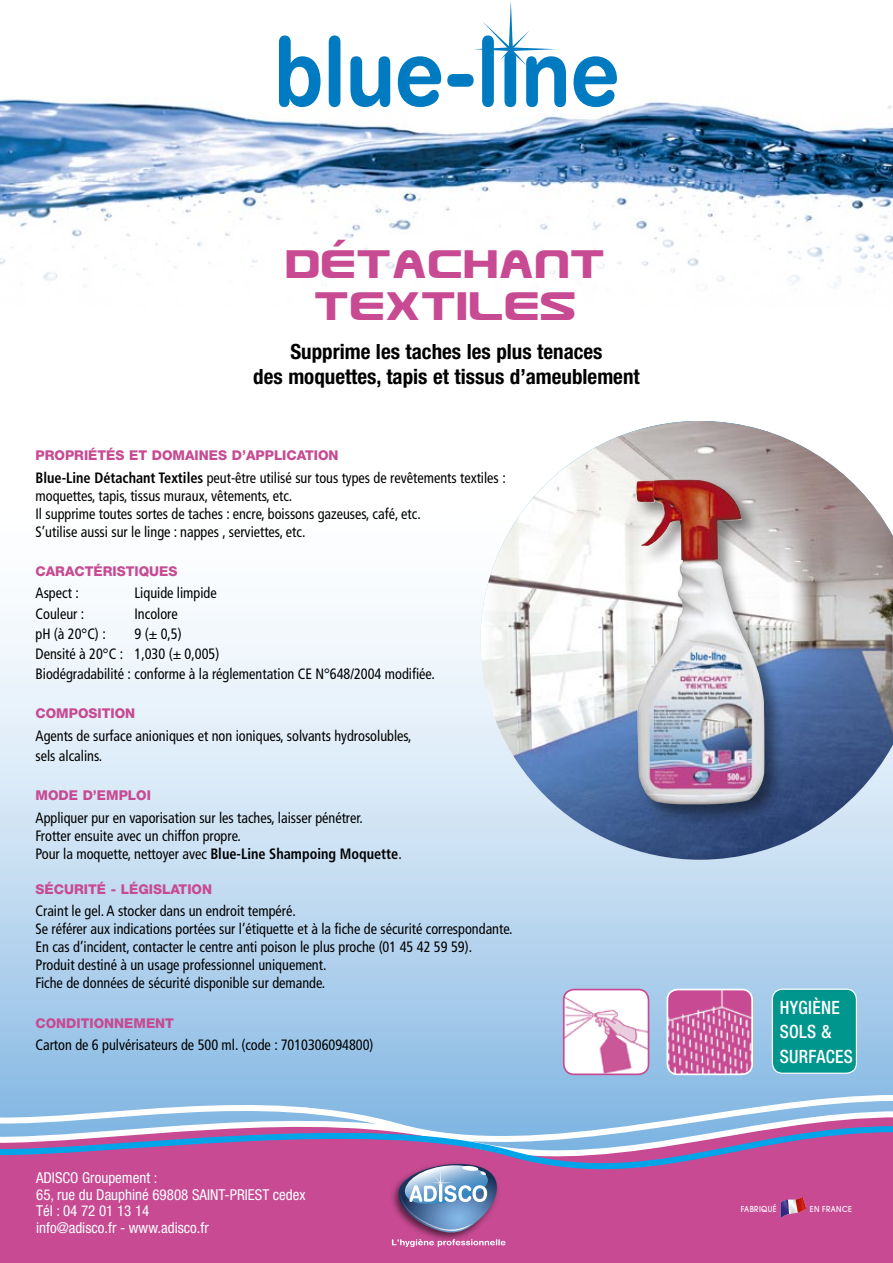
<style>
.page{position:relative;width:893px;height:1263px;background:#fff}
.page>*{position:absolute;margin:0;border:0;box-sizing:border-box;transform-origin:0 0}
.t1{font:48px/42px "Usuzi";color:#c74a93;text-align:center}
.t2{font:700 condensed 21px/25.2px "Helvetica Neue";color:#000;text-align:center}
.t3{font:500 condensed 18.3px/24.5px "Helvetica Neue";letter-spacing:.02em;color:#fff;scale:.95 1}
.t4{font:condensed 15px/18px "Frutiger";color:#000;scale:.95 1}
.t5{font:condensed 15px/16.5px "Helvetica Neue";color:#fff}
.t6{font:800 13.5px "Helvetica Neue";color:#c74a93}
.t7{font:500 8.1px "Avant Garde";letter-spacing:.05em;color:#fff;scale:.9 1}
.s1{font-weight:700}
</style>
<div class="page">
<svg style="left:0;top:618px;width:893px;height:462px;background:#c3dcf1"></svg>
<img style="left:0;top:64px;width:893px;height:223px">
<svg style="left:279px;top:35px;width:42px;height:72px"></svg>
<svg style="left:329px;top:35px;width:11px;height:72px"></svg>
<svg style="left:350px;top:56px;width:40px;height:51px"></svg>
<svg style="left:398px;top:56px;width:43px;height:51px"></svg>
<div style="left:447px;top:74px;width:27px;height:13px;background:#007bc1;border-radius:6px"></div>
<svg style="left:573px;top:56px;width:44px;height:51px"></svg>
<svg style="left:473px;top:1px;width:93px;height:106px"></svg>
<img style="left:480px;top:421px;width:413px;height:439px">
<div style="left:0;top:1193px;width:893px;height:70px;background:#c74a93"></div>
<div style="left:0;top:1080px;width:893px;height:27px;background:#8cbce5"></div>
<svg style="left:0;top:1107px;width:893px;height:86px;background:#af81b9"></svg>
<img style="left:387px;top:1158px;width:116px;height:86px">
<svg style="left:389px;top:1164px;width:117px;height:83px;background:#9d7bac"></svg>
<svg style="left:781px;top:1196px;width:25px;height:22px"></svg>
<div style="left:632px;top:476px;width:152px;height:348px;background:#000;opacity:.45"></div>
<img style="left:636px;top:480px;width:128px;height:325px">
<div style="left:772px;top:989px;width:84px;height:84px;background:#00968d;border-radius:10px"></div>
<div style="left:772px;top:988px;width:85px;height:86px;border:1px solid #fff;border-radius:10px"></div>
<img style="left:667px;top:989px;width:85px;height:85px">
<div style="left:666px;top:989px;width:87px;height:86px;border:2px solid #fff;border-radius:10px"></div>
<img style="left:564px;top:989px;width:84px;height:85px">
<div style="left:563px;top:989px;width:86px;height:86px;border:2px solid #c74a93;border-radius:10px"></div>
<h1 class="t1" style="left:287px;top:242px;width:322px">détachant textiles</h1>
<h2 class="t2" style="left:253px;top:338px;width:388px">Supprime les taches les plus tenaces<br>des moquettes, tapis et tissus d’ameublement</h2>
<p class="t6" style="left:36px;top:447px;width:305px">PROPRIÉTÉS ET DOMAINES D’APPLICATION</p>
<p class="t4" style="left:36px;top:468px;width:496px"><span class="s1">Blue-Line Détachant Textiles</span> peut-être utilisé sur tous types de revêtements textiles : moquettes, tapis, tissus muraux, vêtements, etc.<br>Il supprime toutes sortes de taches : encre, boissons gazeuses, café, etc.<br>S’utilise aussi sur le linge : nappes , serviettes, etc.</p>
<p class="t6" style="left:36px;top:563px;width:40px">CARACT</p>
<p class="t6" style="left:94px;top:563px;width:27px">ÉRISTI</p>
<p class="t6" style="left:139px;top:563px;width:31px">QUES</p>
<p class="t4" style="left:36px;top:584px;width:47px">Aspect :</p>
<p class="t4" style="left:135px;top:584px;width:88px">Liquide limpide</p>
<p class="t4" style="left:36px;top:604px;width:53px">Couleur :</p>
<p class="t4" style="left:135px;top:604px;width:47px">Incolore</p>
<p class="t4" style="left:36px;top:624px;width:75px">pH (à 20°C) :</p>
<p class="t4" style="left:36px;top:623px;width:422px;line-height:20.1px;text-indent:99px">9 (± 0,5)<br>Densité à 20°C : 1,030 (± 0,005)<br>Biodégradabilité : conforme à la réglementation CE N°648/2004 modifiée.</p>
<p class="t6" style="left:36px;top:706px;width:10px">COMPOSITION</p>
<p class="t4" style="left:36px;top:726px;width:397px;line-height:20.1px">Agents de surface anioniques et non ioniques, solvants hydrosolubles, sels alcalins.</p>
<p class="t6" style="left:36px;top:788px;width:117px">MODE D’EMPLOI</p>
<p class="t4" style="left:36px;top:809px;width:387px">Appliquer pur en vaporisation sur les taches, laisser pénétrer.<br>Frotter ensuite avec un chiffon propre.<br>Pour la moquette, nettoyer avec <span class="s1">Blue-Line Shampoing Moquette</span>.</p>
<p class="t6" style="left:36px;top:881px;width:112px">SÉCURITÉ - LÉGISLATION</p>
<p class="t4" style="left:36px;top:902px;width:504px">Craint le gel. A stocker dans un endroit tempéré.<br>Se référer aux indications portées sur l’étiquette et à la fiche de sécurité correspondante.<br>En cas d’incident, contacter le centre anti poison le plus proche (01 45 42 59 59).<br>Produit destiné à un usage professionnel uniquement.<br>Fiche de données de sécurité disponible sur demande.</p>
<p class="t6" style="left:36px;top:1015px;width:140px">CONDITIONNEMENT</p>
<p class="t4" style="left:36px;top:1036px;width:357px">Carton de 6 pulvérisateurs de 500 ml. (code : 7010306094800)</p>
<p class="t5" style="left:36px;top:1170px;width:271px">ADISCO Groupement :<br>65, rue du Dauphiné 69808 sai nt-priest cedex<br>Tél : 04 72 01 13 14<br>info@adisco.fr - www.adisco.fr</p>
<p class="t3" style="left:780px;top:995px;width:78px">HYGIÈNE<br>SOLS &amp;<br>SURFACES</p>
<p class="t7" style="left:741px;top:1204px;width:41px">FABRIQUÉ</p>
<p class="t7" style="left:810px;top:1204px;width:48px">EN FRANCE</p>
</div>
